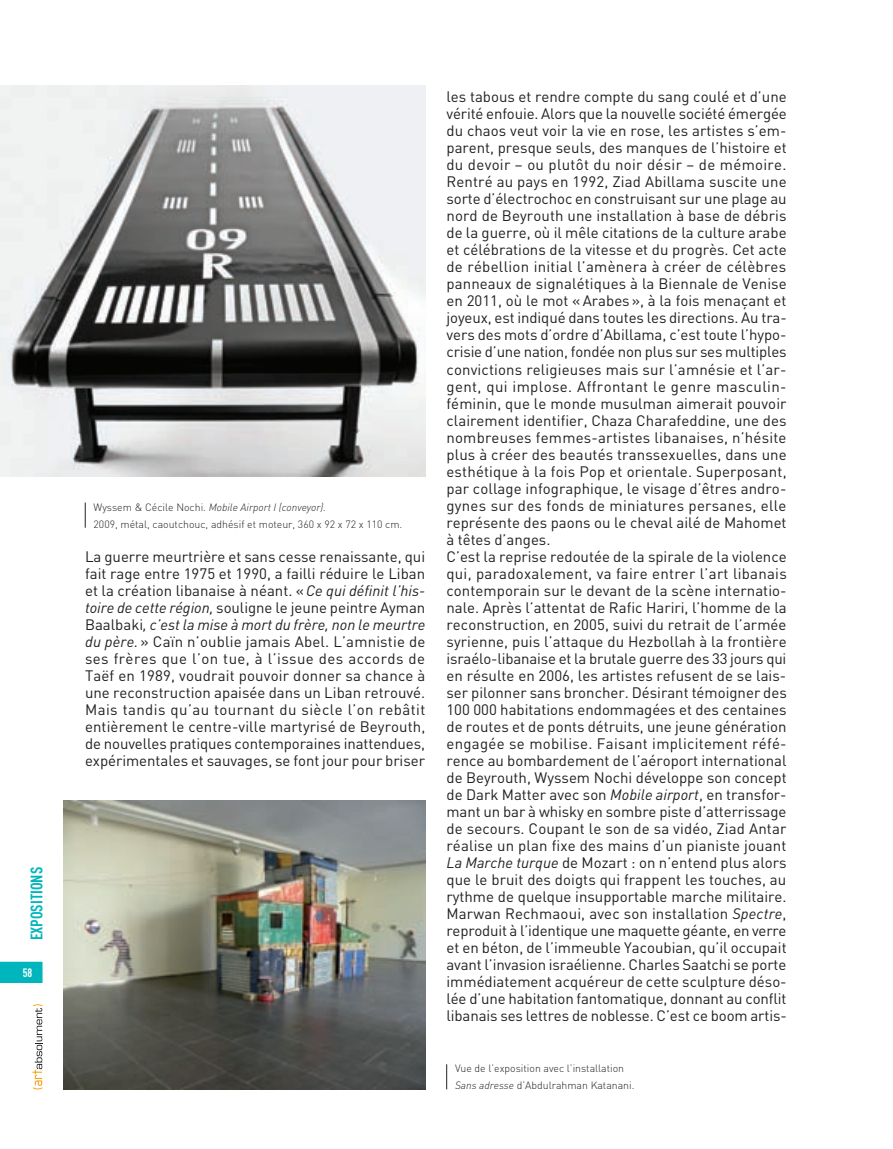
<style>
.page{position:relative;width:893px;height:1149px;background:#fff}
.page>*{position:absolute;margin:0;border:0;box-sizing:border-box;transform-origin:0 0}
.t1{font:700 16.5px "DIN Cond";color:#00b6bc}
.t2{font:15px/17px "DIN";color:#231f20}
.t3{font:700 12px "DIN Cond";color:#fff}
.t4{font:300 10.5px/17px "DIN";color:#231f20}
.s1{font-style:italic}
</style>
<div class="page">
<svg style="left:0;top:961px;width:43px;height:21px"></svg>
<svg style="left:32px;top:1004px;width:11px;height:85px"></svg>
<img style="left:0;top:85px;width:425px;height:391px">
<img style="left:64px;top:800px;width:361px;height:289px">
<svg style="left:446px;top:1064px;width:1px;height:25px"></svg>
<svg style="left:85px;top:502px;width:1px;height:25px"></svg>
<p class="t1" style="left:27px;top:940px;width:75px;rotate:-90deg">Expositions</p>
<p class="t3" style="left:23px;top:964px;width:11px">58</p>
<p class="t4" style="left:94px;top:498px;width:310px">Wyssem &amp; Cécile Nochi. <span class="s1">Mobile Airport I (conveyor).<br></span>2009, métal, caoutchouc, adhésif et moteur, 360 x 92 x 72 x 110 cm.</p>
<p class="t2" style="left:85px;top:547px;width:342px;text-align:justify">La guerre meurtrière et sans cesse renaissante, qui fait rage entre 1975 et 1990, a failli réduire le Liban et la création libanaise à néant. «<span class="s1">Ce qui définit l’his&shy;toire de cette région,</span> souligne le jeune peintre Ayman Baalbaki<span class="s1">, c’est la mise à mort du frère, non le meurtre du père.</span> » Caïn n’oublie jamais Abel. L’amnistie de ses frères que l’on tue, à l’issue des accords de Taëf en 1989, voudrait pouvoir donner sa chance à une reconstruction apaisée dans un Liban retrouvé.<br>Mais tandis qu’au tournant du siècle l’on rebâtit entièrement le centre-ville martyrisé de Beyrouth, de nouvelles pratiques contemporaines inattendues, expérimentales et sauvages, se font jour pour briser</p>
<p class="t2" style="left:446px;top:88px;width:342px">les tabous et rendre compte du sang coulé et d’une vérité enfouie. Alors que la nouvelle société émergée du chaos veut voir la vie en rose, les artistes s’em&shy;parent, presque seuls, des manques de l’histoire et du devoir – ou plutôt du noir désir – de mémoire.<br>Rentré au pays en 1992, Ziad Abillama suscite une sorte d’électrochoc en construisant sur une plage au nord de Beyrouth une installation à base de débris de la guerre, où il mêle citations de la culture arabe et célébrations de la vitesse et du progrès. Cet acte de rébellion initial l’amènera à créer de célèbres panneaux de signalétiques à la Biennale de Venise en 2011, où le mot «Arabes», à la fois menaçant et joyeux, est indiqué dans toutes les directions. Au tra&shy;vers des mots d’ordre d’Abillama, c’est toute l’hypo&shy;crisie d’une nation, fondée non plus sur ses multiples convictions religieuses mais sur l’amnésie et l’ar&shy;gent, qui implose. Affrontant le genre masculin&shy;féminin, que le monde musulman aimerait pouvoir clairement identifier, Chaza Charafeddine, une des nombreuses femmes-artistes libanaises, n’hésite plus à créer des beautés transsexuelles, dans une esthétique à la fois Pop et orientale. Superposant, par collage infographique, le visage d’êtres andro&shy;gynes sur des fonds de miniatures persanes, elle représente des paons ou le cheval ailé de Mahomet à têtes d’anges.<br>C’est la reprise redoutée de la spirale de la violence qui, paradoxalement, va faire entrer l’art libanais contemporain sur le devant de la scène internatio&shy;nale. Après l’attentat de Rafic Hariri, l’homme de la reconstruction, en 2005, suivi du retrait de l’armée syrienne, puis l’attaque du Hezbollah à la frontière israélo-libanaise et la brutale guerre des 33 jours qui en résulte en 2006, les artistes refusent de se lais&shy;ser pilonner sans broncher. Désirant témoigner des 100 000 habitations endommagées et des centaines de routes et de ponts détruits, une jeune génération engagée se mobilise. Faisant implicitement réfé&shy;rence au bombardement de l’aéroport international de Beyrouth, Wyssem Nochi développe son concept de Dark Matter avec son <span class="s1">Mobile airport</span>, en transfor&shy;mant un bar à whisky en sombre piste d’atterrissage de secours. Coupant le son de sa vidéo, Ziad Antar réalise un plan fixe des mains d’un pianiste jouant <span class="s1">La Marche turque</span> de Mozart : on n’entend plus alors que le bruit des doigts qui frappent les touches, au rythme de quelque insupportable marche militaire.<br>Marwan Rechmaoui, avec son installation <span class="s1">Spectre</span>, reproduit à l’identique une maquette géante, en verre et en béton, de l’immeuble Yacoubian, qu’il occupait avant l’invasion israélienne. Charles Saatchi se porte immédiatement acquéreur de cette sculpture déso&shy;lée d’une habitation fantomatique, donnant au conflit libanais ses lettres de noblesse. C’est ce boom artis-</p>
<p class="t4" style="left:455px;top:1059px;width:181px">Vue de l’exposition avec l’installation<br><span class="s1">Sans adresse</span> d’Abdulrahman Katanani.</p>
</div>
